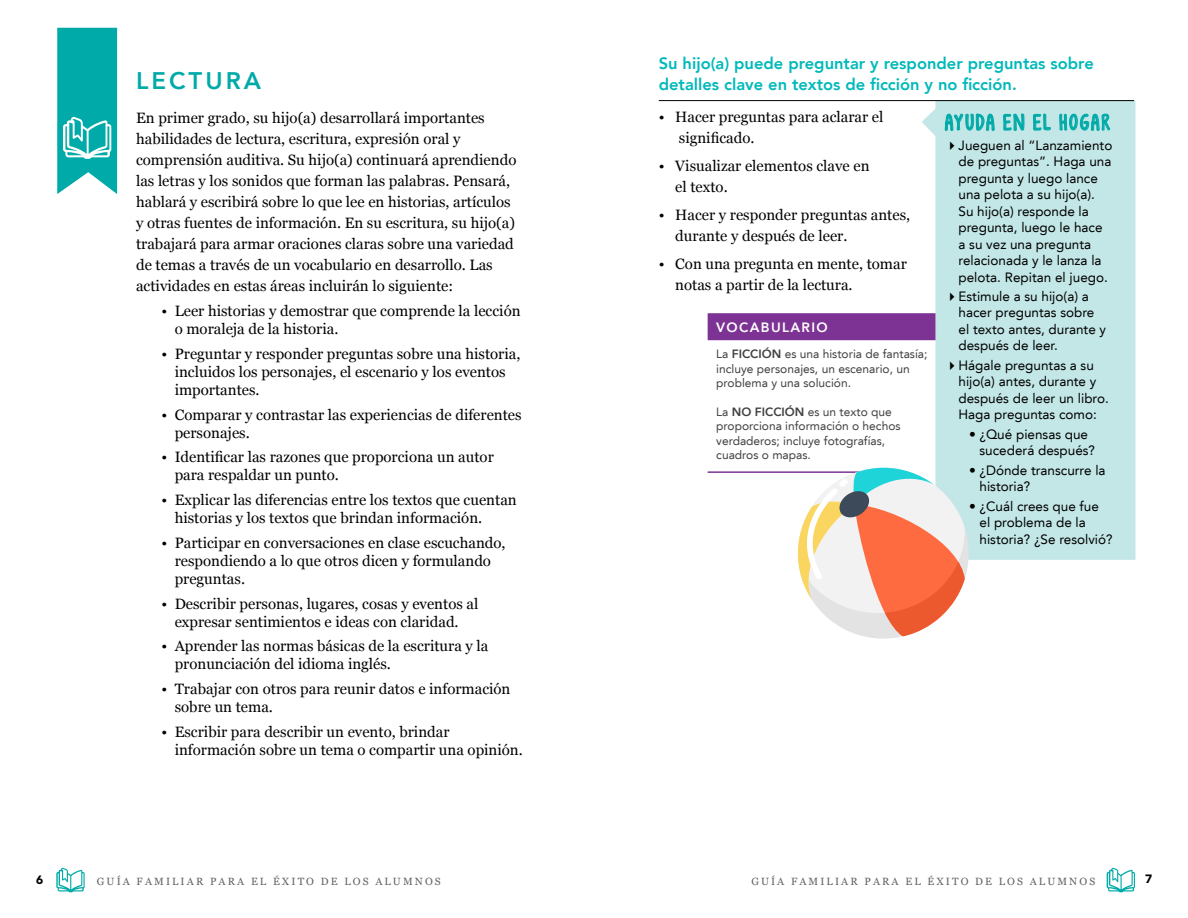
<style>
.page{position:relative;width:1188px;height:918px;background:#fff}
.page>*{position:absolute;margin:0;border:0;box-sizing:border-box;transform-origin:0 0}
.t1{font:800 24px "Avenir LT";letter-spacing:.125em;color:#00aaa8}
.t2{font:22.5px "KG Empireof Dirt";letter-spacing:.105em;color:#00aaa8}
.t3{font:800 16.5px/21px "Avenir LT";color:#00b9ba}
.t4{font:15px/21px "Georgia";color:#000}
.t5{font:13.5px/16.5px "Avenir LT";color:#000}
.t6{font:800 13.5px "Avenir LT";letter-spacing:.1em;color:#fff}
.t7{font:12px/14.4px "Avenir LT";color:#414042}
.t8{font:900 12px "Avenir";color:#000}
.t9{font:10.5px "Georgia";letter-spacing:.2em;color:#616264}
.s1{font-weight:800}
</style>
<div class="page">
<hr style="left:708px;top:471px;width:187px;height:2px;background:#7d3393">
<div style="left:708px;top:313px;width:375px;height:27px;background:#7d3393"></div>
<div style="left:921px;top:100px;width:215px;height:460px;background:#c3e6e6"></div>
<svg style="left:945px;top:113px;width:50px;height:58px;background:#addfdf"></svg>
<svg style="left:1003px;top:101px;width:21px;height:30px"></svg>
<svg style="left:1033px;top:114px;width:18px;height:17px"></svg>
<svg style="left:1059px;top:113px;width:51px;height:58px;background:#acdfde"></svg>
<hr style="left:659px;top:100px;width:475px;height:1px;background:#000">
<svg style="left:57px;top:28px;width:60px;height:166px;background:#25b6b4"></svg>
<svg style="left:791px;top:468px;width:174px;height:168px"></svg>
<svg style="left:1107px;top:868px;width:28px;height:24px"></svg>
<svg style="left:56px;top:868px;width:29px;height:24px"></svg>
<h1 class="t1" style="left:136px;top:67px;width:127px">LECTURA</h1>
<p class="t4" style="left:136px;top:107px;width:382px">En primer grado, su hijo(a) desarrollará importantes habilidades de lectura, escritura, expresión oral y comprensión auditiva. Su hijo(a) continuará aprendiendo las letras y los sonidos que forman las palabras. Pensará, hablará y escribirá sobre lo que lee en historias, artículos y otras fuentes de información. En su escritura, su hijo(a) trabajará para armar oraciones claras sobre una variedad de temas a través de un vocabulario en desarrollo. Las actividades en estas áreas incluirán lo siguiente:</p>
<p class="t4" style="left:175px;top:301px;width:347px;line-height:18px;text-indent:-13px">• Leer historias y demostrar que comprende la lección o moraleja de la historia.</p>
<p class="t4" style="left:175px;top:344px;width:347px;line-height:18px;text-indent:-13px">• Preguntar y responder preguntas sobre una historia, incluidos los personajes, el escenario y los eventos importantes.</p>
<p class="t4" style="left:175px;top:405px;width:348px;line-height:18px;text-indent:-13px">• Comparar y contrastar las experiencias de diferentes personajes.</p>
<p class="t4" style="left:175px;top:448px;width:321px;line-height:18px;text-indent:-13px">• Identificar las razones que proporciona un autor para respaldar un punto.</p>
<p class="t4" style="left:175px;top:490px;width:344px;line-height:18px;text-indent:-13px">• Explicar las diferencias entre los textos que cuentan historias y los textos que brindan información.</p>
<p class="t4" style="left:175px;top:533px;width:332px;line-height:18px;text-indent:-13px">• Participar en conversaciones en clase escuchando, respondiendo a lo que otros dicen y formulando preguntas.</p>
<p class="t4" style="left:162px;top:594px;width:318px;line-height:18px;text-align:center">• Describir personas, lugares, cosas y eventos al expresar sentimientos e ideas con claridad.</p>
<p class="t4" style="left:175px;top:637px;width:315px;line-height:18px;text-indent:-13px">• Aprender las normas básicas de la escritura y la pronunciación del idioma inglés.</p>
<p class="t4" style="left:175px;top:679px;width:337px;line-height:18px;text-indent:-13px">• Trabajar con otros para reunir datos e información sobre un tema.</p>
<p class="t4" style="left:175px;top:722px;width:350px;line-height:18px;text-indent:-13px">• Escribir para describir un evento, brindar información sobre un tema o compartir una opinión.</p>
<p class="t3" style="left:659px;top:52px;width:437px">Su hijo(a) puede preguntar y responder preguntas sobre detalles clave en textos de ficción y no ficción.</p>
<p class="t4" style="left:679px;top:106px;width:206px;text-indent:-20px">• Hacer preguntas para aclarar el significado.</p>
<p class="t4" style="left:675px;top:155px;width:196px;text-indent:-16px">• Visualizar elementos clave en el texto.</p>
<p class="t4" style="left:675px;top:204px;width:236px;text-indent:-16px">• Hacer y responder preguntas antes, durante y después de leer.</p>
<p class="t4" style="left:675px;top:252px;width:233px;text-indent:-16px">• Con una pregunta en mente, tomar notas a partir de la lectura.</p>
<h2 class="t2" style="left:945px;top:110px;width:166px">AYUDA EN EL HOGAR</h2>
<p class="t5" style="left:959px;top:137px;width:155px;text-indent:-14px">✔Jueguen al “Lanzamiento de preguntas”. Haga una pregunta y luego lance una pelota a su hijo(a).<br>Su hijo(a) responde la pregunta, luego le hace a su vez una pregunta relacionada y le lanza la pelota. Repitan el juego.</p>
<p class="t5" style="left:959px;top:288px;width:149px;text-indent:-14px">✔Estimule a su hijo(a) a hacer preguntas sobre el texto antes, durante y después de leer.</p>
<p class="t5" style="left:959px;top:357px;width:152px;text-indent:-14px">✔Hágale preguntas a su hijo(a) antes, durante y después de leer un libro.<br>Haga preguntas como:</p>
<p class="t5" style="left:980px;top:426px;width:117px;text-indent:-11px">• ¿Qué piensas que sucederá después?</p>
<p class="t5" style="left:980px;top:462px;width:128px;text-indent:-11px">• ¿Dónde transcurre la historia?</p>
<p class="t5" style="left:980px;top:498px;width:135px;text-indent:-11px">• ¿Cuál crees que fue el problema de la historia? ¿Se resolvió?</p>
<p class="t6" style="left:716px;top:319px;width:113px">VOCABULARIO</p>
<p class="t7" style="left:716px;top:347px;width:213px">La <span class="s1">FICCIÓN</span> es una historia de fantasía; incluye personajes, un escenario, un problema y una solución.</p>
<p class="t7" style="left:716px;top:405px;width:186px">La <span class="s1">NO FICCIÓN</span> es un texto que proporciona información o hechos verdaderos; incluye fotografías, cuadros o mapas.</p>
<p class="t8" style="left:36px;top:873px;width:9px">6</p>
<p class="t9" style="left:97px;top:873px;width:345px">GUÍA FAMILIAR PARA EL ÉXITO DE LOS ALUMNOS</p>
<p class="t9" style="left:751px;top:873px;width:345px">GUÍA FAMILIAR PARA EL ÉXITO DE LOS ALUMNOS</p>
<p class="t8" style="left:1145px;top:871px;width:9px">7</p>
</div>
